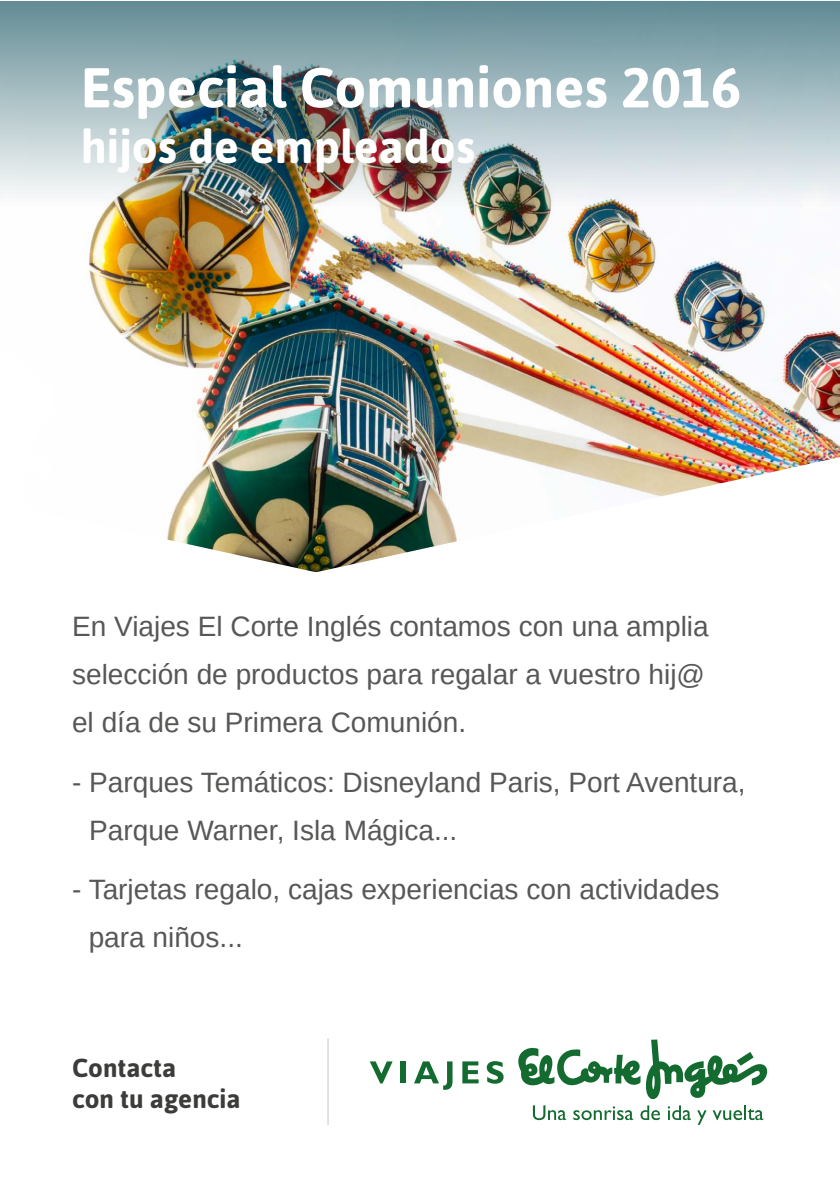
<style>
.page{position:relative;width:840px;height:1191px;background:#fff}
.page>*{position:absolute;margin:0;border:0;box-sizing:border-box;transform-origin:0 0}
.t1{font:700 56px "Asap";color:#fff}
.t2{font:700 46px "Asap";color:#fff}
.t3{font:28px/48px "Arimo";color:#575756}
.t4{font:700 26px/31.2px "Asap";color:#3c3c3b}
</style>
<div class="page">
<img style="left:113px;top:326px;width:726px;height:131px">
<img style="left:0;top:1px;width:839px;height:325px">
<svg style="left:369px;top:1061px;width:23px;height:22px"></svg>
<div style="left:400px;top:1061px;width:5px;height:22px;background:#136b30"></div>
<svg style="left:414px;top:1061px;width:38px;height:29px"></svg>
<svg style="left:462px;top:1061px;width:16px;height:22px"></svg>
<svg style="left:486px;top:1061px;width:17px;height:22px"></svg>
<svg style="left:518px;top:1039px;width:250px;height:85px"></svg>
<img style="left:167px;top:457px;width:672px;height:116px">
<hr style="left:327px;top:1038px;width:1px;height:87px;background:#c6c6c6">
<h1 class="t1" style="left:81px;top:55px;width:661px">Especial Comuniones 2016</h1>
<h2 class="t2" style="left:81px;top:120px;width:395px">hijos de empleados</h2>
<p class="t3" style="left:72px;top:603px;width:637px">En Viajes El Corte Inglés contamos con una amplia selección de productos para regalar a vuestro hij@ el día de su Primera Comunión.</p>
<p class="t3" style="left:89px;top:758px;width:657px;text-indent:-17px">- Parques Temáticos: Disneyland Paris, Port Aventura,<br>Parque Warner, Isla Mágica...</p>
<p class="t3" style="left:89px;top:865px;width:632px;text-indent:-17px">- Tarjetas regalo, cajas experiencias con actividades para niños...</p>
<p class="t4" style="left:72px;top:1052px;width:170px">Contacta<br>con tu agencia</p>
</div>
